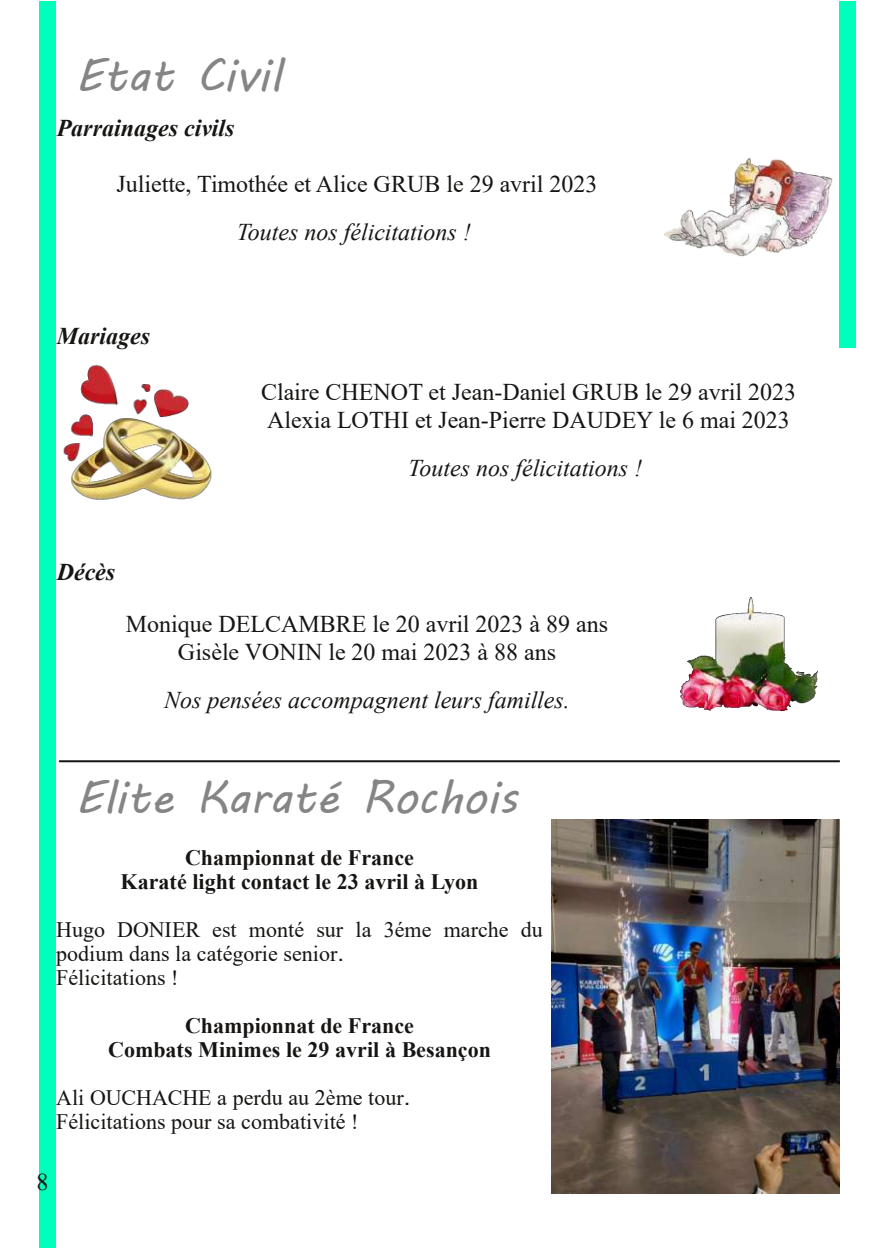
<style>
.page{position:relative;width:896px;height:1248px;background:#fff}
.page>*{position:absolute;margin:0;border:0;box-sizing:border-box;transform-origin:0 0}
.t1{font:46px "MV Boli";color:#858585}
.t2{font:24px/28px "Times New Roman";color:#171513}
.t3{font:italic 24px "Times New Roman";color:#171513}
.t4{font:italic 700 24px "Times New Roman";color:#171513}
.t5{font:22px/24px "Times New Roman";color:#171513}
.t6{font:700 22px/24px "Times New Roman";color:#171513;text-align:center}
.s1{font-family:"Arial";font-size:24px}
</style>
<div class="page">
<img style="left:664px;top:157px;width:169px;height:100px">
<img style="left:680px;top:597px;width:137px;height:114px">
<img style="left:63px;top:364px;width:149px;height:136px">
<div style="left:39px;top:1px;width:16px;height:1246px;background:#0fb"></div>
<div style="left:839px;top:1px;width:16px;height:347px;background:#0fb"></div>
<hr style="left:59px;top:760px;width:781px;height:2px;background:#141414">
<img style="left:551px;top:819px;width:288px;height:374px">
<h1 class="t1" style="left:75px;top:39px;width:207px">Etat Civil</h1>
<p class="t4" style="left:57px;top:115px;width:179px">Parrainages civils</p>
<p class="t2" style="left:117px;top:170px;width:482px">Juliette, Timothée et Alice GRUB le 29 avril 2023</p>
<p class="t3" style="left:237px;top:219px;width:235px">Toutes nos félicitations !</p>
<p class="t4" style="left:57px;top:323px;width:95px">Mariages</p>
<p class="t2" style="left:261px;top:378px;width:536px">Claire CHENOT et Jean-Daniel GRUB le 29 avril 2023<br>Alexia LOTHI et Jean-Pierre DAUDEY le 6 mai 2023</p>
<p class="t3" style="left:408px;top:455px;width:235px">Toutes nos félicitations !</p>
<p class="t4" style="left:57px;top:559px;width:60px">Décès</p>
<p class="t2" style="left:126px;top:610px;width:484px;text-align:center">Monique DELCAMBRE le 20 avril 2023 à 89 ans<br>Gisèle VONIN le 20 mai 2023 à 88 ans</p>
<p class="t3" style="left:164px;top:687px;width:407px">Nos pensées accompagnent leurs familles.</p>
<h1 class="t1" style="left:75px;top:761px;width:443px">Elite Karaté Rochois</h1>
<p class="t6" style="left:121px;top:845px;width:359px">Championnat de France<br>Karaté light contact le 23 avril à Lyon</p>
<p class="t5" style="left:56px;top:917px;width:488px">Hugo DONIER est monté sur la 3éme marche du podium dans la catégorie senior<span class="s1">.<br></span>Félicitations !</p>
<p class="t6" style="left:108px;top:1013px;width:384px">Championnat de France<br>Combats Minimes le 29 avril à Besançon</p>
<p class="t5" style="left:56px;top:1085px;width:356px">Ali OUCHACHE a perdu au 2ème tour<span class="s1">.<br></span>Félicitations pour sa combativité !</p>
<p class="t2" style="left:36px;top:1167px;width:13px">8</p>
</div>
